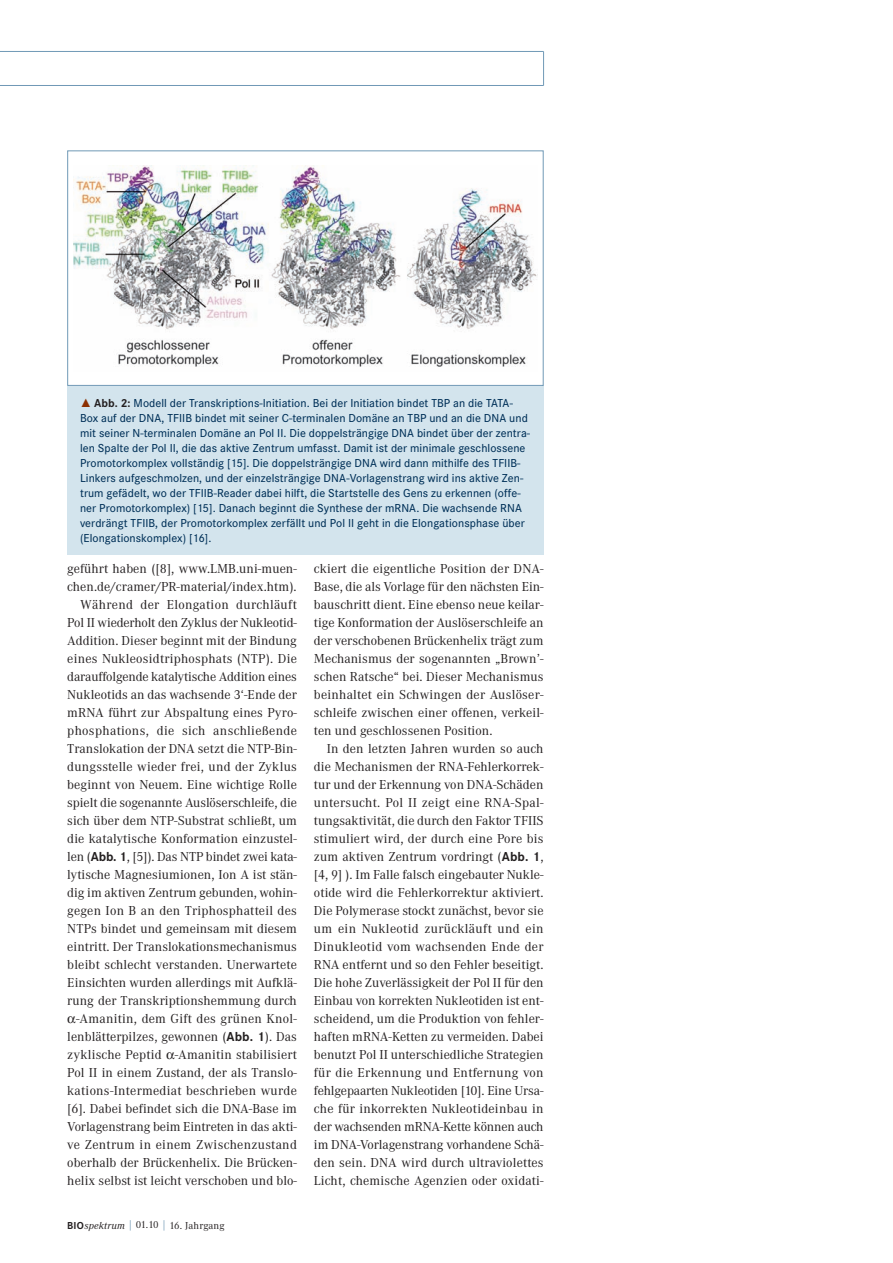
<style>
.page{position:relative;width:893px;height:1263px;background:#fff}
.page>*{position:absolute;margin:0;border:0;box-sizing:border-box;transform-origin:0 0}
.t1{font:13.5px/18px "Corporate A";letter-spacing:.005em;color:#231f20;text-align:justify}
.t2{font:500 12px/15px "Corporate S";letter-spacing:.005em;color:#003058}
.t3{font:10.5px "Corporate A";letter-spacing:.005em;color:#231f20}
.s1{font-family:"The Sans Expert";font-weight:400;color:#8c2f01}
.s2{font-weight:700;color:#231f20}
.s3{font-family:"Corporate S";font-weight:700}
.s4{font-style:italic}
.s5{color:#5484a5}
</style>
<div class="page">
<div style="left:67px;top:386px;width:477px;height:169px;background:#d3e4ed"></div>
<img style="left:73px;top:165px;width:465px;height:202px">
<div style="left:67px;top:150px;width:477px;height:236px;border:1px solid #7099b6"></div>
<hr style="left:0;top:85px;width:544px;height:1px;background:#7099b6">
<hr style="left:0;top:51px;width:544px;height:1px;background:#7099b6">
<hr style="left:543px;top:51px;width:1px;height:34px;background:#7099b6">
<p class="t2" style="left:80px;top:396px;width:451px"><span class="s1">˚</span> <span class="s2">Abb. 2:</span> Modell der Transkriptions-Initiation. Bei der Initiation bindet TBP an die TATA-Box auf der DNA, TFIIB bindet mit seiner C-terminalen Domäne an TBP und an die DNA und mit seiner N-terminalen Domäne an Pol II. Die doppelsträngige DNA bindet über der zentra&shy;len Spalte der Pol II, die das aktive Zentrum umfasst. Damit ist der minimale geschlossene Promotorkomplex vollständig [15]. Die doppelsträngige DNA wird dann mithilfe des TFIIB-Linkers aufgeschmolzen, und der einzelsträngige DNA-Vorlagenstrang wird ins aktive Zen&shy;trum gefädelt, wo der TFIIB-Reader dabei hilft, die Startstelle des Gens zu erkennen (offe&shy;ner Promotorkomplex) [15]. Danach beginnt die Synthese der mRNA. Die wachsende RNA verdrängt TFIIB, der Promotorkomplex zerfällt und Pol II geht in die Elongationsphase über (Elongationskomplex) [16].</p>
<p class="t1" style="left:67px;top:561px;width:231px;text-align:right">geführt haben ([8], www.LMB.uni-muen&shy;chen.de/cramer/PR-material/index.htm).<br>Während der Elongation durchläuft Pol II wiederholt den Zyklus der Nukleotid-Addition. Dieser beginnt mit der Bindung eines Nukleosidtriphosphats (NTP). Die darauffolgende katalytische Addition eines Nukleotids an das wachsende 3‘-Ende der mRNA führt zur Abspaltung eines Pyro&shy;phosphations, die sich anschließende Translokation der DNA setzt die NTP-Bin&shy;dungsstelle wieder frei, und der Zyklus beginnt von Neuem. Eine wichtige Rolle spielt die sogenannte Auslöserschleife, die sich über dem NTP-Substrat schließt, um die katalytische Konformation einzustel&shy;len (<span class="s3">Abb. 1</span>, [5]). Das NTP bindet zwei kata&shy;lytische Magnesiumionen, Ion A ist stän&shy;dig im aktiven Zentrum gebunden, wohin&shy;gegen Ion B an den Triphosphatteil des NTPs bindet und gemeinsam mit diesem eintritt. Der Translokationsmechanismus bleibt schlecht verstanden. Unerwartete Einsichten wurden allerdings mit Aufklä&shy;rung der Transkriptionshemmung durch -Amanitin, dem Gift des grünen Knol&shy;lenblätterpilzes, gewonnen (<span class="s3">Abb. 1</span>). Das zyklische Peptid -Amanitin stabilisiert Pol II in einem Zustand, der als Translo&shy;kations-Intermediat beschrieben wurde [6]. Dabei befindet sich die DNA-Base im Vorlagenstrang beim Eintreten in das akti&shy;ve Zentrum in einem Zwischenzustand oberhalb der Brückenhelix. Die Brücken&shy;helix selbst ist leicht verschoben und blo-</p>
<p class="t1" style="left:314px;top:560px;width:231px">ckiert die eigentliche Position der DNA-Base, die als Vorlage für den nächsten Ein&shy;bauschritt dient. Eine ebenso neue keilar&shy;tige Konformation der Auslöserschleife an der verschobenen Brückenhelix trägt zum Mechanismus der sogenannten „Brown’- schen Ratsche“ bei. Dieser Mechanismus beinhaltet ein Schwingen der Auslöser&shy;schleife zwischen einer offenen, verkeil&shy;ten und geschlossenen Position.</p>
<p class="t1" style="left:314px;top:740px;width:231px;text-indent:13px">In den letzten Jahren wurden so auch die Mechanismen der RNA-Fehlerkorrek&shy;tur und der Erkennung von DNA-Schäden untersucht. Pol II zeigt eine RNA-Spal&shy;tungsaktivität, die durch den Faktor TFIIS stimuliert wird, der durch eine Pore bis zum aktiven Zentrum vordringt (<span class="s3">Abb. 1</span>, [4, 9] ). Im Falle falsch eingebauter Nukle&shy;otide wird die Fehlerkorrektur aktiviert.<br>Die Polymerase stockt zunächst, bevor sie um ein Nukleotid zurückläuft und ein Dinukleotid vom wachsenden Ende der RNA entfernt und so den Fehler beseitigt.<br>Die hohe Zuverlässigkeit der Pol II für den Einbau von korrekten Nukleotiden ist ent&shy;scheidend, um die Produktion von fehler&shy;haften mRNA-Ketten zu vermeiden. Dabei benutzt Pol II unterschiedliche Strategien für die Erkennung und Entfernung von fehlgepaarten Nukleotiden [10]. Eine Ursa&shy;che für inkorrekten Nukleotideinbau in der wachsenden mRNA-Kette können auch im DNA-Vorlagenstrang vorhandene Schä&shy;den sein. DNA wird durch ultraviolettes Licht, chemische Agenzien oder oxidati-</p>
<p class="t3" style="left:67px;top:1221px;width:159px"><span class="s3">BIO</span><span class="s4">spektrum</span> <span class="s5">|</span> 01.10 <span class="s5">|</span> 16. Jahrgang</p>
</div>
